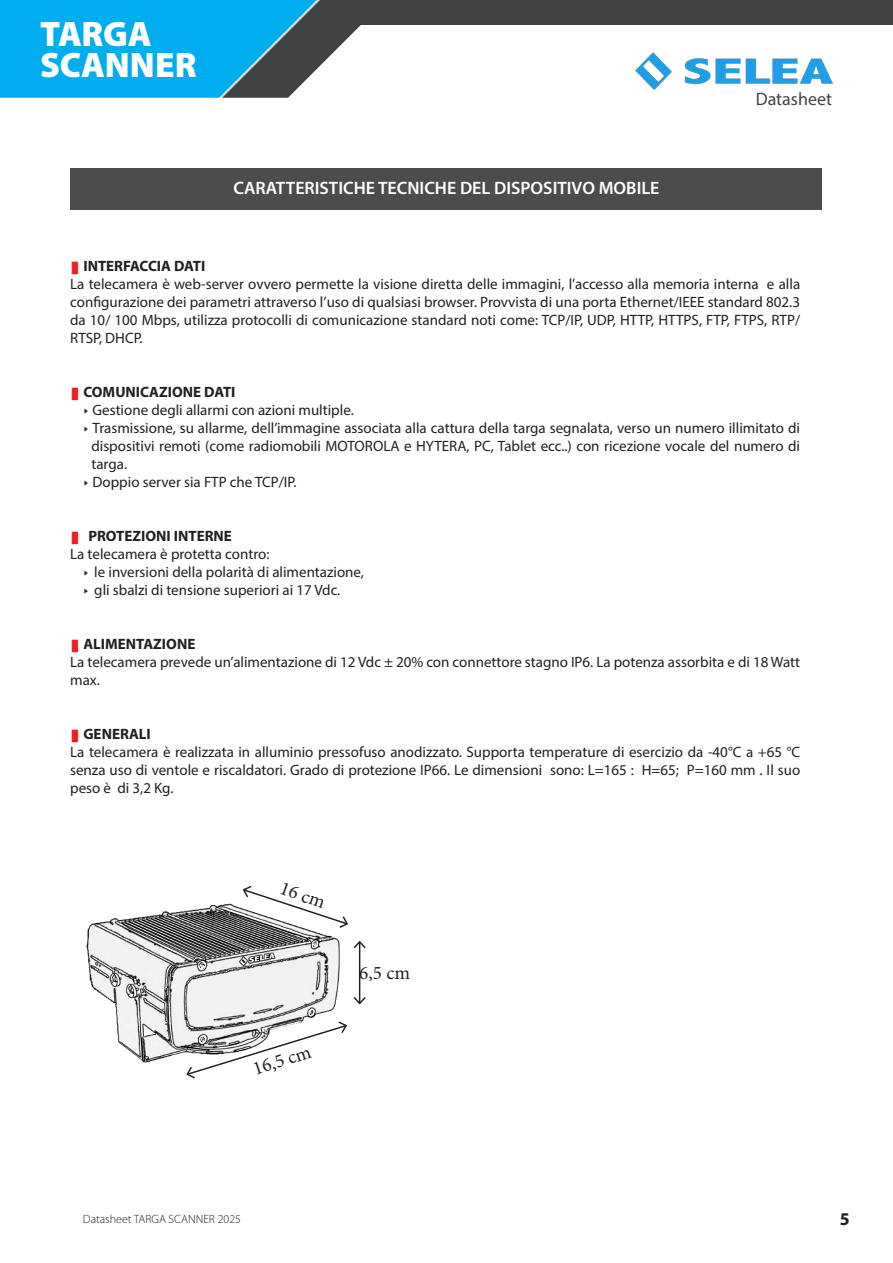
<style>
.page{position:relative;width:893px;height:1263px;background:#fff}
.page>*{position:absolute;margin:0;border:0;box-sizing:border-box;transform-origin:0 0}
.t1{font:900 35.55px "Myriad Pro";letter-spacing:-.005em;color:#fff}
.t2{font:19.2px "Minion Pro";color:#231f20}
.t3{font:600 18px "Myriad Pro";color:#fff}
.t4{font:18px "Myriad Pro";color:#414243}
.t5{font:700 18px "Myriad Pro";color:#231f20}
.t6{font:15px/18px "Myriad Pro";color:#231f20;text-align:justify}
.t7{font:700 15px "Myriad Pro";color:#231f20}
.t8{font:300 12px "Myriad Pro";color:#231f20}
.s1{color:#ee1d23}
</style>
<div class="page">
<img style="left:635px;top:52px;width:197px;height:37px">
<svg style="left:0;top:0;width:386px;height:98px;background:#2ba8d7"></svg>
<div style="left:326px;top:0;width:567px;height:24px;background:#414243"></div>
<div style="left:71px;top:169px;width:751px;height:41px;background:#4b4c4d"></div>
<img style="left:86px;top:903px;width:254px;height:160px">
<svg style="left:185px;top:1020px;width:162px;height:59px"></svg>
<hr style="left:359px;top:942px;width:1px;height:61px;background:#231f20">
<svg style="left:353px;top:941px;width:13px;height:9px"></svg>
<svg style="left:353px;top:995px;width:13px;height:10px"></svg>
<svg style="left:242px;top:885px;width:106px;height:44px"></svg>
<p class="t1" style="left:40px;top:14px;width:113px">TARGA</p>
<p class="t1" style="left:40px;top:45px;width:158px">SCANNER</p>
<p class="t3" style="left:233px;top:177px;width:428px">CARATTERISTICHE TECNICHE DEL DISPOSITIVO MOBILE</p>
<p class="t4" style="left:756px;top:88px;width:78px">Datasheet</p>
<p class="t7" style="left:70px;top:256px;width:137px"><span class="s1">▌</span>INTERFACCIA DATI</p>
<p class="t6" style="left:70px;top:275px;width:732px">La telecamera è web-server ovvero permette la visione diretta delle immagini, l’accesso alla memoria interna e alla configurazione dei parametri attraverso l’uso di qualsiasi browser. Provvista di una porta Ethernet/IEEE standard 802.3 da 10/ 100 Mbps, utilizza protocolli di comunicazione standard noti come: TCP/IP, UDP, HTTP, HTTPS, FTP, FTPS, RTP/ RTSP, DHCP.</p>
<p class="t7" style="left:70px;top:382px;width:167px"><span class="s1">▌</span>COMUNICAZIONE DATI</p>
<p class="t6" style="left:92px;top:401px;width:263px">Gestione degli allarmi con azioni multiple.</p>
<p class="t6" style="left:91px;top:419px;width:710px">Trasmissione, su allarme, dell’immagine associata alla cattura della targa segnalata, verso un numero illimitato di dispositivi remoti (come radiomobili MOTOROLA e HYTERA, PC, Tablet ecc..) con ricezione vocale del numero di targa.</p>
<p class="t6" style="left:92px;top:473px;width:206px">Doppio server sia FTP che TCP/IP.</p>
<p class="t7" style="left:70px;top:526px;width:163px"><span class="s1">▌</span> PROTEZIONI INTERNE</p>
<p class="t6" style="left:70px;top:545px;width:201px">La telecamera è protetta contro:</p>
<p class="t6" style="left:94px;top:563px;width:271px">le inversioni della polarità di alimentazione,</p>
<p class="t6" style="left:94px;top:581px;width:248px">gli sbalzi di tensione superiori ai 17 Vdc.</p>
<p class="t7" style="left:70px;top:634px;width:127px"><span class="s1">▌</span>ALIMENTAZIONE</p>
<p class="t6" style="left:70px;top:653px;width:731px">La telecamera prevede un’alimentazione di 12 Vdc ± 20% con connettore stagno IP6. La potenza assorbita e di 18 Watt max.</p>
<p class="t7" style="left:70px;top:724px;width:82px"><span class="s1">▌</span>GENERALI</p>
<p class="t6" style="left:70px;top:743px;width:732px">La telecamera è realizzata in alluminio pressofuso anodizzato. Supporta temperature di esercizio da -40°C a +65 °C senza uso di ventole e riscaldatori. Grado di protezione IP66. Le dimensioni sono: L=165 : H=65; P=160 mm . Il suo peso è di 3,2 Kg.</p>
<p class="t2" style="left:285px;top:875px;width:48px;rotate:20deg">16 cm</p>
<p class="t2" style="left:249px;top:1057px;width:62px;rotate:-18deg">16,5 cm</p>
<p class="t2" style="left:359px;top:960px;width:52px">6,5 cm</p>
<p class="t8" style="left:83px;top:1212px;width:160px">Datasheet TARGA SCANNER 2025</p>
<p class="t5" style="left:840px;top:1208px;width:11px">5</p>
</div>
